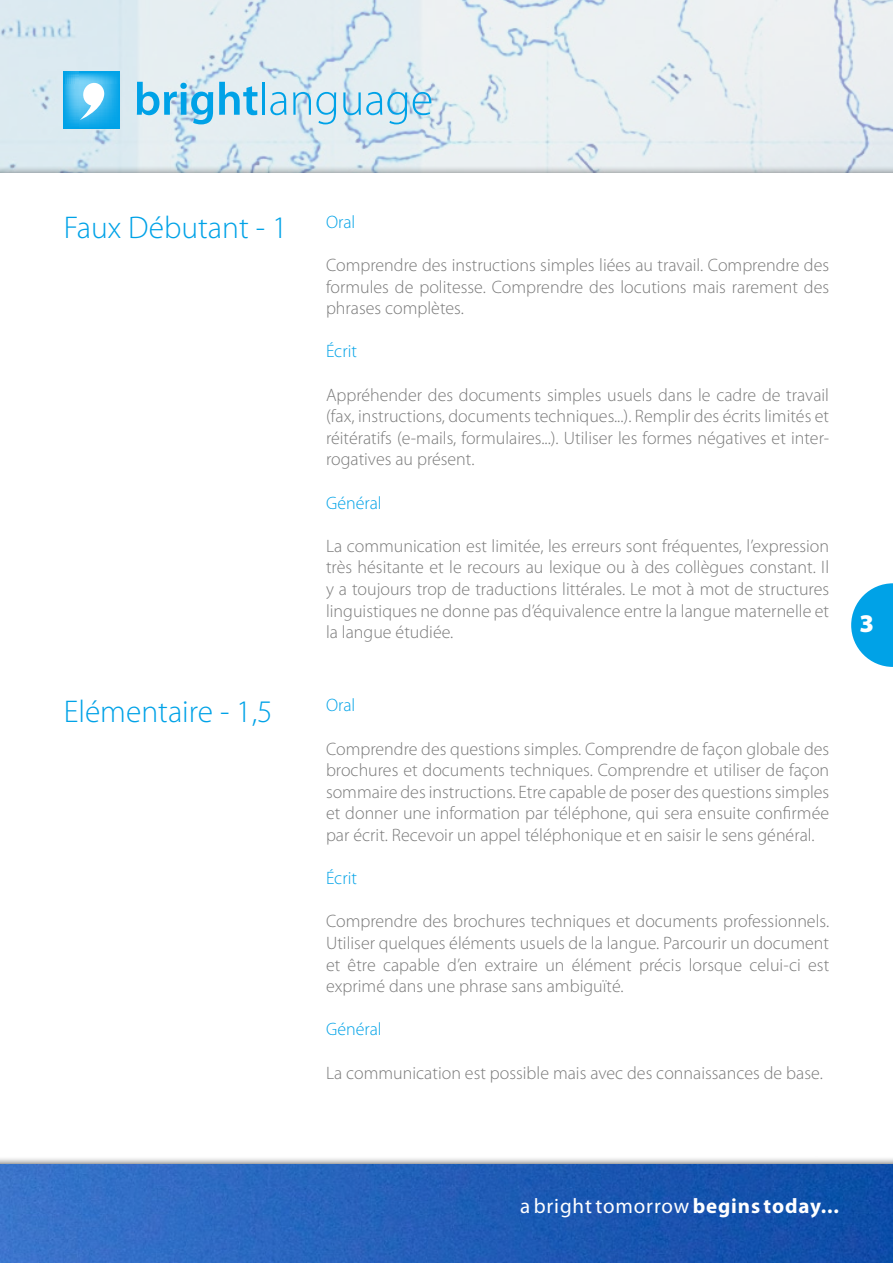
<style>
.page{position:relative;width:893px;height:1263px;background:#fff}
.page>*{position:absolute;margin:0;border:0;box-sizing:border-box;transform-origin:0 0}
.t1{font:300 31.5px "Myriad Pro";color:#00a2e7}
.t2{font:900 25.5px "Myriad Pro";color:#fff}
.t3{font:21px "Myriad Pro";letter-spacing:.04em;color:#fff}
.t4{font:300 18px/21.6px "Myriad Pro";color:#7a7a7a;text-align:justify}
.t5{font:300 18px "Myriad Pro";color:#00a2e7}
.s1{font-weight:700}
</style>
<div class="page">
<img style="left:0;top:0;width:893px;height:165px">
<svg style="left:64px;top:72px;width:56px;height:56px;background:#27b1eb"></svg>
<svg style="left:80px;top:82px;width:25px;height:38px"></svg>
<svg style="left:137px;top:82px;width:76px;height:42px;background:#8ccfec"></svg>
<svg style="left:219px;top:82px;width:38px;height:33px"></svg>
<hr style="left:262px;top:82px;width:3px;height:33px;background:#00a2e7">
<svg style="left:270px;top:92px;width:16px;height:23px"></svg>
<svg style="left:293px;top:92px;width:43px;height:32px"></svg>
<svg style="left:343px;top:92px;width:64px;height:32px;background:#acdaed"></svg>
<svg style="left:413px;top:92px;width:18px;height:23px"></svg>
<div style="left:0;top:1156px;width:893px;height:107px;background:#000;opacity:.75"></div>
<img style="left:0;top:1164px;width:893px;height:99px">
<svg style="left:851px;top:583px;width:42px;height:84px"></svg>
<h1 class="t1" style="left:64px;top:208px;width:225px">Faux Débutant - 1</h1>
<h1 class="t1" style="left:64px;top:692px;width:210px">Elémentaire - 1,5</h1>
<p class="t5" style="left:326px;top:211px;width:31px">Oral</p>
<p class="t4" style="left:326px;top:254px;width:505px">Comprendre des instructions simples liées au travail. Comprendre des formules de politesse. Comprendre des locutions mais rarement des phrases complètes.</p>
<p class="t5" style="left:326px;top:341px;width:33px">Écrit</p>
<p class="t4" style="left:326px;top:384px;width:505px">Appréhender des documents simples usuels dans le cadre de travail (fax, instructions, documents techniques...). Remplir des écrits limités et réitératifs (e-mails, formulaires...). Utiliser les formes négatives et inter&shy;rogatives au présent.</p>
<p class="t5" style="left:326px;top:492px;width:57px">Général</p>
<p class="t4" style="left:326px;top:535px;width:505px">La communication est limitée, les erreurs sont fréquentes, l’expression très hésitante et le recours au lexique ou à des collègues constant. Il y a toujours trop de traductions littérales. Le mot à mot de structures linguistiques ne donne pas d’équivalence entre la langue maternelle et la langue étudiée.</p>
<p class="t5" style="left:326px;top:694px;width:31px">Oral</p>
<p class="t4" style="left:326px;top:738px;width:505px">Comprendre des questions simples. Comprendre de façon globale des brochures et documents techniques. Comprendre et utiliser de façon sommaire des instructions. Etre capable de poser des questions simples et donner une information par téléphone, qui sera ensuite confirmée par écrit. Recevoir un appel téléphonique et en saisir le sens général.</p>
<p class="t5" style="left:326px;top:867px;width:33px">Écrit</p>
<p class="t4" style="left:326px;top:910px;width:505px">Comprendre des brochures techniques et documents professionnels.<br>Utiliser quelques éléments usuels de la langue. Parcourir un document et être capable d’en extraire un élément précis lorsque celui-ci est exprimé dans une phrase sans ambiguïté.</p>
<p class="t5" style="left:326px;top:1018px;width:57px">Général</p>
<p class="t4" style="left:326px;top:1062px;width:498px">La communication est possible mais avec des connaissances de base.</p>
<h2 class="t2" style="left:859px;top:606px;width:16px">3</h2>
<p class="t3" style="left:520px;top:1193px;width:320px">a bright tomorrow <span class="s1">begins today...</span></p>
</div>
